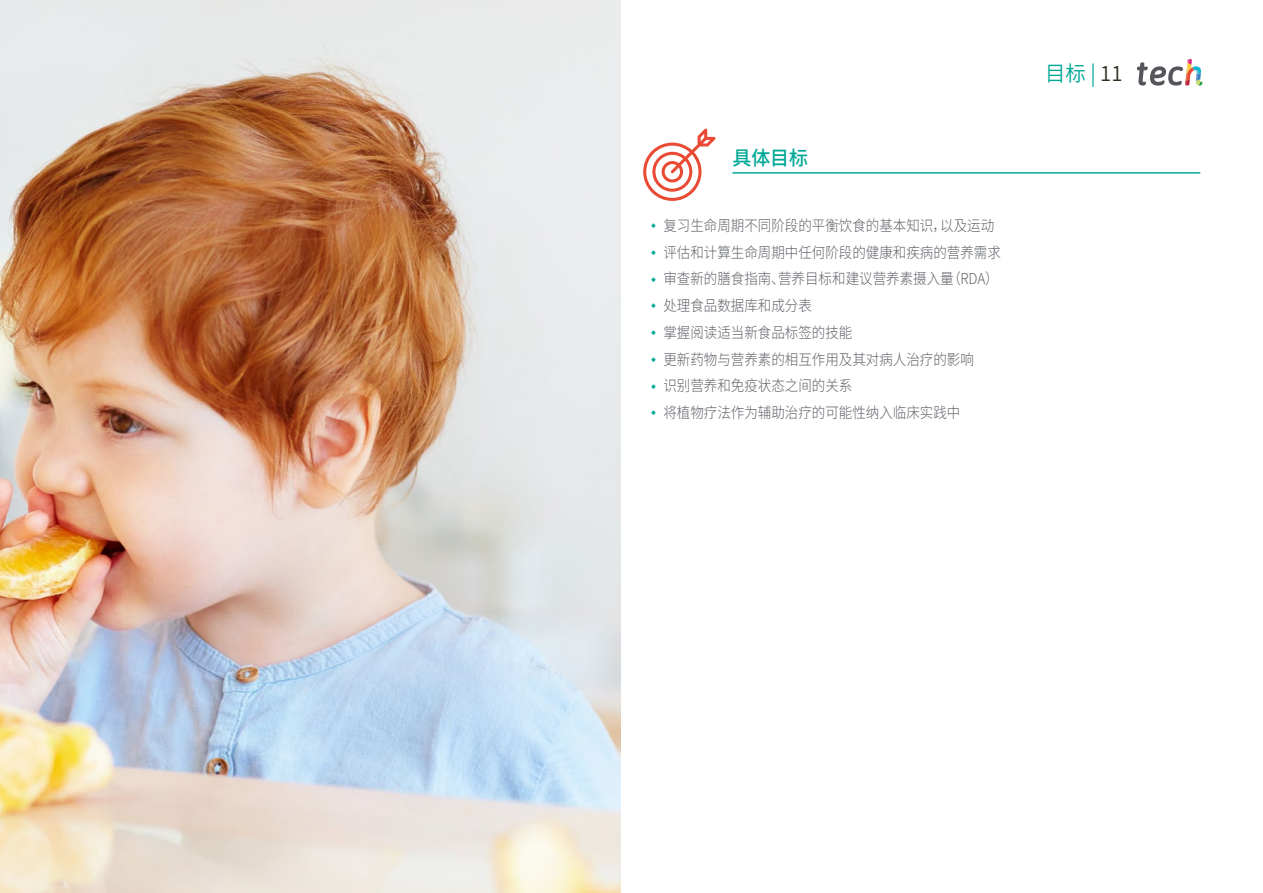
<style>
.page{position:relative;width:1263px;height:893px;background:#fff}
.page>*{position:absolute;margin:0;border:0;box-sizing:border-box;transform-origin:0 0}
.t1{font:21px "Source Han Sans CN";color:#00a996}
.t2{font:500 19.5px "Source Han Sans CN";color:#00a996}
.t3{font:300 15px/26.7px "Source Han Sans CN";color:#61646a;scale:.9 1}
.s1{color:#312e20}
</style>
<div class="page">
<svg style="left:643px;top:129px;width:73px;height:72px"></svg>
<hr style="left:732px;top:173px;width:468px;height:1px;background:#00a996">
<img style="left:0;top:0;width:621px;height:893px">
<svg style="left:1137px;top:59px;width:65px;height:27px"></svg>
<h2 class="t2" style="left:732px;top:147px;width:77px">具体目标</h2>
<p class="t3" style="left:663px;top:212px;width:376px">复习生命周期不同阶段的平衡饮食的基本知识，以及运动评估和计算生命周期中任何阶段的健康和疾病的营养需求审查新的膳食指南、营养目标和建议营养素摄入量（RDA）处理食品数据库和成分表<br>掌握阅读适当新食品标签的技能<br>更新药物与营养素的相互作用及其对病人治疗的影响<br>识别营养和免疫状态之间的关系<br>将植物疗法作为辅助治疗的可能性纳入临床实践中</p>
<h1 class="t1" style="left:1045px;top:61px;width:79px">目标 | <span class="s1">11</span></h1>
</div>
